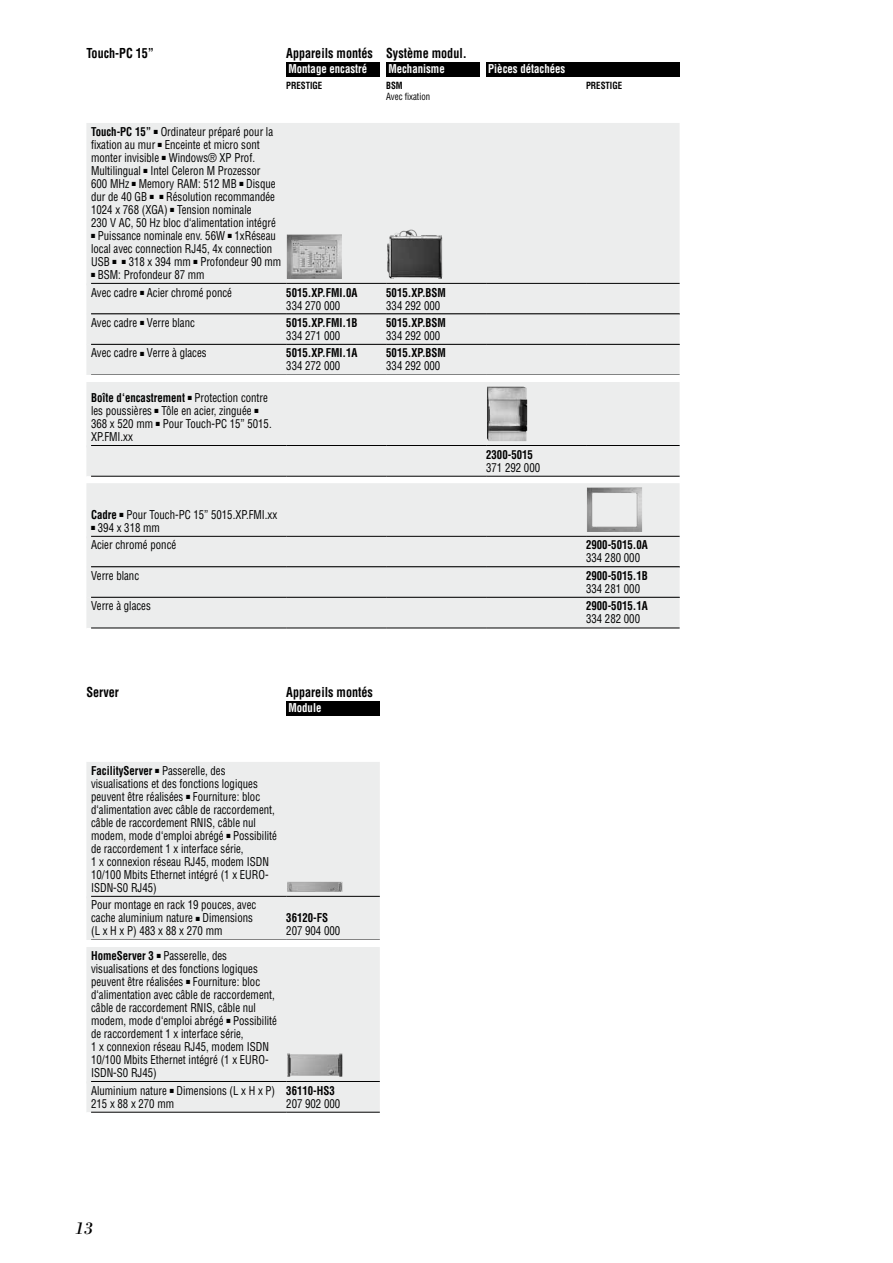
<style>
.page{position:relative;width:893px;height:1263px;background:#fff}
.page>*{position:absolute;margin:0;border:0;box-sizing:border-box;transform-origin:0 0}
.t1{font:italic 18px "Bodoni";color:#000}
.t2{font:700 condensed 13.35px "Helvetica LT Std";color:#000;scale:.91 1}
.t3{font:condensed 11.85px/13px "Helvetica LT Std";color:#000;scale:.91 1}
.t4{font:700 condensed 11.85px "Helvetica LT Std";color:#000;scale:.91 1}
.t5{font:700 condensed 11.85px "Helvetica LT Std";color:#fff;scale:.91 1}
.t6{font:700 condensed 9.6px "Helvetica LT Std";color:#000;scale:.91 1}
.t7{font:condensed 9.6px "Helvetica LT Std";color:#000;scale:.91 1}
.s1{font-weight:700}
</style>
<div class="page">
<div style="left:386px;top:62px;width:94px;height:15px;background:#000"></div>
<div style="left:486px;top:62px;width:194px;height:15px;background:#000"></div>
<div style="left:286px;top:62px;width:94px;height:15px;background:#000"></div>
<div style="left:86px;top:123px;width:594px;height:160px;background:#eceded"></div>
<img style="left:287px;top:234px;width:55px;height:45px">
<img style="left:387px;top:230px;width:55px;height:49px">
<svg style="left:86px;top:283px;width:594px;height:345px"></svg>
<hr style="left:91px;top:628px;width:195px;height:1px;background:#000">
<hr style="left:286px;top:628px;width:100px;height:1px;background:#000">
<hr style="left:386px;top:628px;width:100px;height:1px;background:#000">
<hr style="left:486px;top:628px;width:194px;height:1px;background:#000">
<div style="left:286px;top:701px;width:94px;height:15px;background:#000"></div>
<div style="left:86px;top:762px;width:294px;height:350px;background:#eceded"></div>
<hr style="left:91px;top:1112px;width:195px;height:1px;background:#000">
<hr style="left:286px;top:1112px;width:94px;height:1px;background:#000">
<p class="t2" style="left:86px;top:45px;width:76px">Touch-PC 15”</p>
<p class="t2" style="left:286px;top:45px;width:200px">Appareils montés Système modul.</p>
<p class="t5" style="left:388px;top:62px;width:63px">Mechanisme</p>
<p class="t5" style="left:488px;top:62px;width:86px">Pièces détachées</p>
<p class="t5" style="left:288px;top:62px;width:88px">Montage encastré</p>
<p class="t6" style="left:286px;top:80px;width:41px">PRESTIGE</p>
<p class="t6" style="left:386px;top:80px;width:20px">BSM</p>
<p class="t7" style="left:386px;top:90px;width:50px">Avec fixation</p>
<p class="t3" style="left:91px;top:125px;width:205px"><span class="s1">Touch-PC 15”</span> ■ Ordinateur préparé pour la fixation au mur ■ Enceinte et micro sont monter invisible ■ Windows® XP Prof.<br>Multilingual ■ Intel Celeron M Prozessor 600 MHz ■ Memory RAM: 512 MB ■ Disque dur de 40 GB ■ ■ Résolution recommandée 1024 x 768 (XGA) ■ Tension nominale<br>230 V AC, 50 Hz bloc d‘alimentation intégré</p>
<p class="t3" style="left:91px;top:229px;width:211px">■ Puissance nominale env. 56W ■ 1xRéseau local avec connection RJ45, 4x connection<br>USB ■ ■ 318 x 394 mm ■ Profondeur 90 mm</p>
<p class="t3" style="left:91px;top:266px;width:156px;line-height:17.5px">■ BSM: Profondeur 87 mm<br>Avec cadre ■ Acier chromé poncé</p>
<p class="t4" style="left:286px;top:285px;width:80px">5015.XP.FMI.0A</p>
<p class="t3" style="left:286px;top:299px;width:61px">334 270 000</p>
<p class="t3" style="left:91px;top:316px;width:116px">Avec cadre ■ Verre blanc</p>
<p class="t4" style="left:286px;top:315px;width:80px">5015.XP.FMI.1B</p>
<p class="t3" style="left:286px;top:329px;width:61px">334 271 000</p>
<p class="t3" style="left:91px;top:346px;width:128px">Avec cadre ■ Verre à glaces</p>
<p class="t4" style="left:286px;top:346px;width:80px">5015.XP.FMI.1A</p>
<p class="t3" style="left:286px;top:359px;width:61px">334 272 000</p>
<p class="t3" style="left:91px;top:391px;width:200px"><span class="s1">Boîte d‘encastrement</span> ■ Protection contre les poussières ■ Tôle en acier, zinguée ■<br>368 x 520 mm ■ Pour Touch-PC 15” 5015.<br>XP.FMI.xx</p>
<p class="t3" style="left:91px;top:508px;width:206px"><span class="s1">Cadre</span> ■ Pour Touch-PC 15” 5015.XP.FMI.xx</p>
<p class="t3" style="left:91px;top:519px;width:95px;line-height:17.5px">■ 394 x 318 mm<br>Acier chromé poncé</p>
<p class="t4" style="left:386px;top:285px;width:67px">5015.XP.BSM</p>
<p class="t3" style="left:386px;top:299px;width:61px">334 292 000</p>
<p class="t4" style="left:386px;top:315px;width:67px">5015.XP.BSM</p>
<p class="t3" style="left:386px;top:329px;width:61px">334 292 000</p>
<p class="t4" style="left:386px;top:346px;width:67px">5015.XP.BSM</p>
<p class="t3" style="left:386px;top:359px;width:61px">334 292 000</p>
<p class="t4" style="left:486px;top:447px;width:53px">2300-5015</p>
<p class="t3" style="left:486px;top:461px;width:61px">371 292 000</p>
<p class="t6" style="left:586px;top:80px;width:41px">PRESTIGE</p>
<p class="t4" style="left:586px;top:538px;width:69px">2900-5015.0A</p>
<p class="t3" style="left:586px;top:551px;width:61px">334 280 000</p>
<p class="t3" style="left:91px;top:569px;width:54px">Verre blanc</p>
<p class="t4" style="left:586px;top:568px;width:69px">2900-5015.1B</p>
<p class="t3" style="left:586px;top:582px;width:61px">334 281 000</p>
<p class="t3" style="left:91px;top:599px;width:67px">Verre à glaces</p>
<p class="t4" style="left:586px;top:599px;width:69px">2900-5015.1A</p>
<p class="t3" style="left:586px;top:612px;width:61px">334 282 000</p>
<p class="t2" style="left:86px;top:684px;width:37px">Server</p>
<p class="t2" style="left:286px;top:684px;width:97px">Appareils montés</p>
<p class="t5" style="left:288px;top:701px;width:38px">Module</p>
<p class="t3" style="left:91px;top:764px;width:206px"><span class="s1">FacilityServer</span> ■ Passerelle, des visualisations et des fonctions logiques peuvent être réalisées ■ Fourniture: bloc d‘alimentation avec câble de raccordement, câble de raccordement RNIS, câble nul modem, mode d‘emploi abrégé ■ Possibilité de raccordement 1 x interface série,<br>1 x connexion réseau RJ45, modem ISDN 10/100 Mbits Ethernet intégré (1 x EURO-ISDN-S0 RJ45)</p>
<p class="t3" style="left:91px;top:898px;width:183px">Pour montage en rack 19 pouces, avec cache aluminium nature ■ Dimensions (LxHxP)483x88x270mm</p>
<p class="t4" style="left:286px;top:911px;width:48px">36120-FS</p>
<p class="t3" style="left:286px;top:924px;width:61px">207 904 000</p>
<p class="t3" style="left:91px;top:949px;width:206px"><span class="s1">HomeServer 3</span> ■ Passerelle, des visualisations et des fonctions logiques peuvent être réalisées ■ Fourniture: bloc d‘alimentation avec câble de raccordement, câble de raccordement RNIS, câble nul modem, mode d‘emploi abrégé ■ Possibilité de raccordement 1 x interface série,<br>1 x connexion réseau RJ45, modem ISDN 10/100 Mbits Ethernet intégré (1 x EURO-ISDN-S0 RJ45)</p>
<p class="t3" style="left:91px;top:1084px;width:204px">Aluminium nature ■ Dimensions (L x H x P)<br>215 x 88 x 270 mm</p>
<p class="t4" style="left:286px;top:1083px;width:55px">36110-HS3</p>
<p class="t3" style="left:286px;top:1097px;width:61px">207 902 000</p>
<h1 class="t1" style="left:75px;top:1217px;width:19px">13</h1>
</div>
